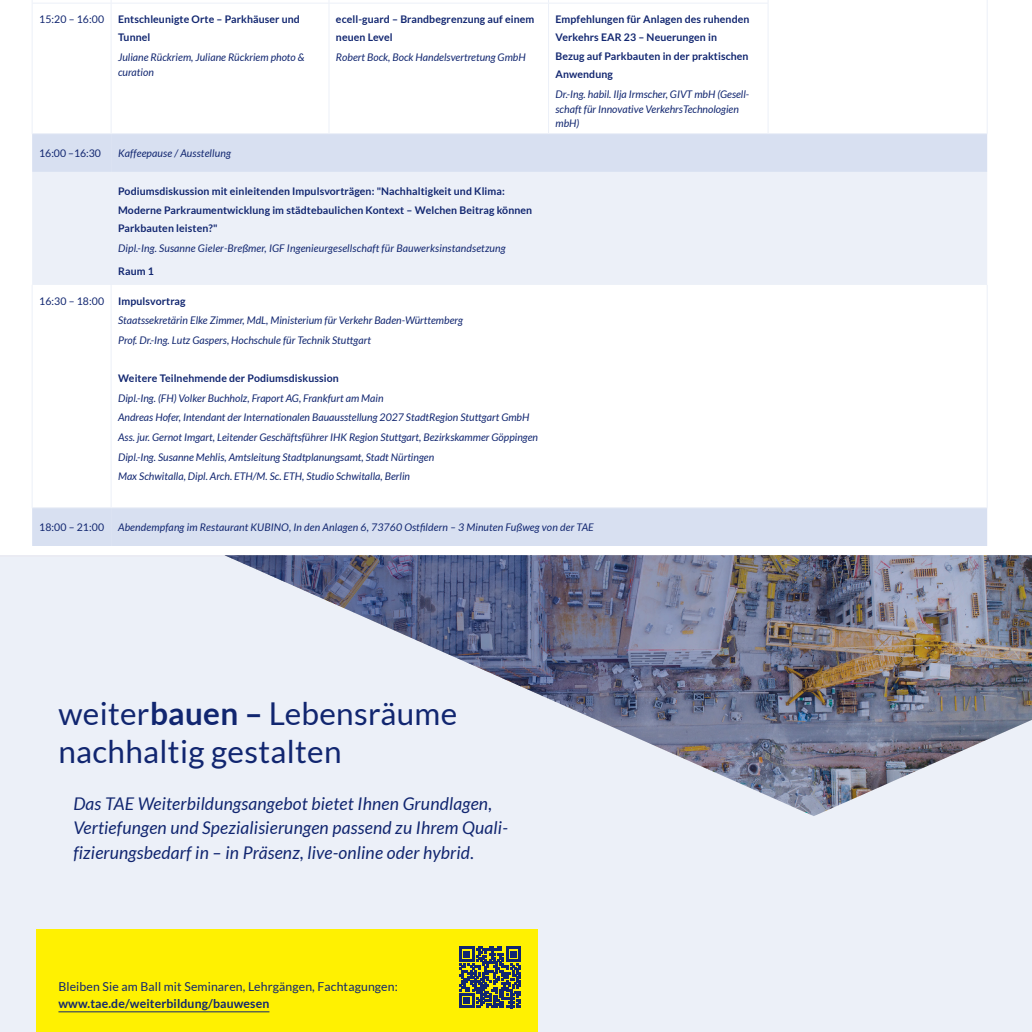
<style>
.page{position:relative;width:1032px;height:1032px;background:#fff}
.page>*{position:absolute;margin:0;border:0;box-sizing:border-box;transform-origin:0 0}
.Inhalt_-_Titel_groß{font:31.5px/37.8px "Lato";letter-spacing:.01em;color:#112670}
.Inhalt___Subheadline{font:italic 17.5px/24.5px "Lato";letter-spacing:.01em;color:#112670}
.Titel___Label_oben__Themenfeld{font:12.25px/17.5px "Lato";letter-spacing:.01em;color:#112670}
.Inhalt_-_Tabelle_-_Referent{font:italic 10.5px/14.7px "Lato";color:#112670}
.Inhalt_-_Zwischenüberschrift_lang{font:700 10.5px/18.4px "Lato";letter-spacing:.01em;color:#112670}
.Inhalt_-_Zwischenüberschrift_lang-2{font:italic 10.5px "Lato";letter-spacing:.01em;color:#112670}
.t1{font:10.5px "Lato";letter-spacing:.01em;color:#112670}
.s1{font-weight:700}
</style>
<div class="page">
<div style="left:0;top:555px;width:1032px;height:477px;background:#ecf0f8"></div>
<div style="left:36px;top:929px;width:501px;height:103px;background:#fff101"></div>
<hr style="left:58px;top:1011px;width:211px;height:1px;background:#112670">
<svg style="left:459px;top:947px;width:62px;height:61px"></svg>
<img style="left:224px;top:555px;width:808px;height:261px">
<svg style="left:32px;top:134px;width:79px;height:412px"></svg>
<svg style="left:111px;top:134px;width:876px;height:412px"></svg>
<hr style="left:32px;top:3px;width:79px;height:1px;background:#ecf0f8">
<hr style="left:111px;top:3px;width:218px;height:1px;background:#ecf0f8">
<hr style="left:111px;top:4px;width:1px;height:129px;background:#ecf0f8">
<hr style="left:329px;top:3px;width:219px;height:1px;background:#ecf0f8">
<hr style="left:548px;top:3px;width:220px;height:1px;background:#ecf0f8">
<hr style="left:32px;top:4px;width:1px;height:129px;background:#ecf0f8">
<hr style="left:32px;top:133px;width:79px;height:1px;background:#ecf0f8">
<hr style="left:111px;top:133px;width:218px;height:1px;background:#ecf0f8">
<hr style="left:328px;top:4px;width:1px;height:129px;background:#ecf0f8">
<hr style="left:548px;top:4px;width:1px;height:129px;background:#ecf0f8">
<hr style="left:329px;top:133px;width:219px;height:1px;background:#ecf0f8">
<hr style="left:548px;top:133px;width:220px;height:1px;background:#ecf0f8">
<hr style="left:32px;top:285px;width:1px;height:222px;background:#ecf0f8">
<hr style="left:32px;top:507px;width:79px;height:1px;background:#ecf0f8">
<hr style="left:768px;top:4px;width:1px;height:129px;background:#ecf0f8">
<hr style="left:987px;top:3px;width:1px;height:130px;background:#ecf0f8">
<hr style="left:768px;top:133px;width:219px;height:1px;background:#ecf0f8">
<hr style="left:111px;top:285px;width:1px;height:222px;background:#ecf0f8">
<hr style="left:987px;top:285px;width:1px;height:222px;background:#ecf0f8">
<hr style="left:111px;top:507px;width:218px;height:1px;background:#ecf0f8">
<hr style="left:329px;top:507px;width:219px;height:1px;background:#ecf0f8">
<hr style="left:548px;top:507px;width:220px;height:1px;background:#ecf0f8">
<hr style="left:768px;top:507px;width:219px;height:1px;background:#ecf0f8">
<p class="t1" style="left:39px;top:13px;width:66px">15:20 – 16:00</p>
<p class="Inhalt_-_Zwischenüberschrift_lang" style="left:118px;top:10px;width:183px">Entschleunigte Orte – Parkhäuser und<br>Tunnel</p>
<p class="Inhalt_-_Tabelle_-_Referent" style="left:118px;top:50px;width:188px">Juliane Rückriem, Juliane Rückriem photo &amp; curation</p>
<p class="Inhalt_-_Zwischenüberschrift_lang" style="left:336px;top:10px;width:200px">ecell-guard – Brandbegrenzung auf einem neuen Level</p>
<p class="Inhalt_-_Tabelle_-_Referent" style="left:336px;top:50px;width:191px">Robert Bock, Bock Handelsvertretung GmbH</p>
<p class="t1" style="left:39px;top:147px;width:63px">16:00 –16:30</p>
<p class="Inhalt_-_Tabelle_-_Referent" style="left:118px;top:146px;width:114px">Kaffeepause / Ausstellung</p>
<p class="Inhalt_-_Zwischenüberschrift_lang" style="left:118px;top:182px;width:416px">Podiumsdiskussion mit einleitenden Impulsvorträgen: "Nachhaltigkeit und Klima:<br>Moderne Parkraumentwicklung im städtebaulichen Kontext – Welchen Beitrag können<br>Parkbauten leisten?"</p>
<p class="Inhalt_-_Zwischenüberschrift_lang-2" style="left:118px;top:242px;width:389px">Dipl.-Ing. Susanne Gieler-Breßmer, IGF Ingenieurgesellschaft für Bauwerksinstandsetzung</p>
<p class="Inhalt_-_Zwischenüberschrift_lang" style="left:118px;top:262px;width:37px">Raum 1</p>
<p class="t1" style="left:39px;top:295px;width:66px">16:30 – 18:00</p>
<p class="Inhalt_-_Zwischenüberschrift_lang" style="left:118px;top:292px;width:69px">Impulsvortrag</p>
<p class="Inhalt_-_Tabelle_-_Referent" style="left:118px;top:314px;width:346px">Staatssekretärin Elke Zimmer, MdL, Ministerium für Verkehr Baden-Württemberg</p>
<p class="Inhalt_-_Tabelle_-_Referent" style="left:118px;top:333px;width:254px">Prof. Dr.-Ing. Lutz Gaspers, Hochschule für Technik Stuttgart</p>
<p class="Inhalt_-_Zwischenüberschrift_lang" style="left:118px;top:369px;width:222px">Weitere Teilnehmende der Podiumsdiskussion</p>
<p class="Inhalt_-_Tabelle_-_Referent" style="left:118px;top:391px;width:267px">Dipl.-Ing. (FH) Volker Buchholz, Fraport AG, Frankfurt am Main</p>
<p class="Inhalt_-_Tabelle_-_Referent" style="left:118px;top:411px;width:413px">Andreas Hofer, Intendant der Internationalen Bauausstellung 2027 StadtRegion Stuttgart GmbH</p>
<p class="Inhalt_-_Tabelle_-_Referent" style="left:118px;top:430px;width:421px">Ass. jur. Gernot Imgart, Leitender Geschäftsführer IHK Region Stuttgart, Bezirkskammer Göppingen</p>
<p class="Inhalt_-_Tabelle_-_Referent" style="left:118px;top:450px;width:318px">Dipl.-Ing. Susanne Mehlis, Amtsleitung Stadtplanungsamt, Stadt Nürtingen</p>
<p class="Inhalt_-_Tabelle_-_Referent" style="left:118px;top:470px;width:293px">Max Schwitalla, Dipl. Arch. ETH/M. Sc. ETH, Studio Schwitalla, Berlin</p>
<p class="Inhalt_-_Zwischenüberschrift_lang" style="left:555px;top:10px;width:195px">Empfehlungen für Anlagen des ruhenden<br>Verkehrs EAR 23 – Neuerungen in<br>Bezug auf Parkbauten in der praktischen<br>Anwendung</p>
<p class="Inhalt_-_Tabelle_-_Referent" style="left:555px;top:87px;width:195px">Dr.-Ing. habil. Ilja Irmscher, GIVT mbH (Gesell&shy;schaft für Innovative VerkehrsTechnologien mbH)</p>
<p class="t1" style="left:39px;top:521px;width:66px">18:00 – 21:00</p>
<p class="Inhalt_-_Tabelle_-_Referent" style="left:118px;top:520px;width:477px">Abendempfang im Restaurant KUBINO, In den Anlagen 6, 73760 Ostfildern – 3 Minuten Fußweg von der TAE</p>
<p class="Inhalt_-_Titel_groß" style="left:58px;top:694px;width:400px">weiter<span class="s1">bauen –</span> Lebensräume nachhaltig gestalten</p>
<p class="Inhalt___Subheadline" style="left:73px;top:791px;width:436px">Das TAE Weiterbildungsangebot bietet Ihnen Grundlagen,<br>Vertiefungen und Spezialisierungen passend zu Ihrem Quali&shy;fizierungsbedarf in – in Präsenz, live-online oder hybrid.</p>
<p class="Titel___Label_oben__Themenfeld" style="left:58px;top:977px;width:341px">Bleiben Sie am Ball mit Seminaren, Lehrgängen, Fachtagungen: <span class="s1">www.tae.de/weiterbildung/bauwesen</span></p>
</div>
